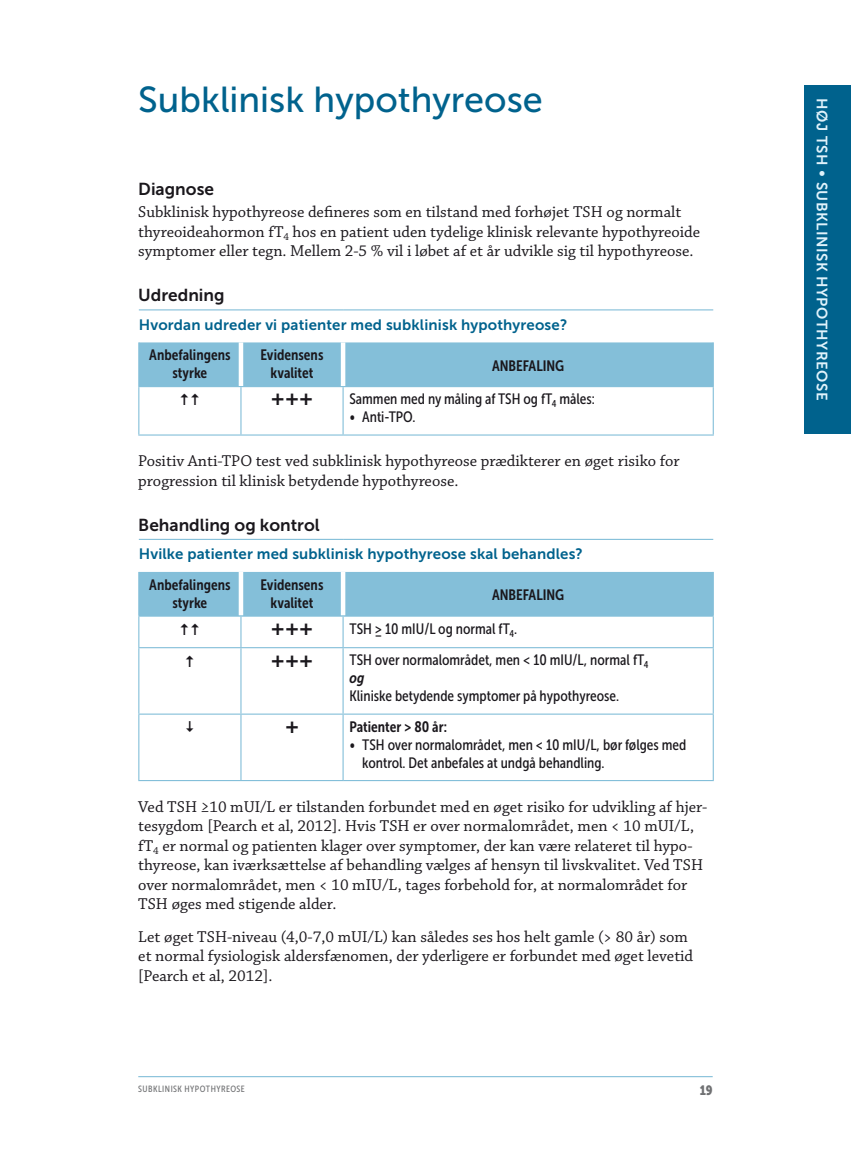
<style>
.page{position:relative;width:851px;height:1149px;background:#fff}
.page>*{position:absolute;margin:0;border:0;box-sizing:border-box;transform-origin:0 0}
.t1{font:36px "Museo Sans 500";color:#00628d}
.t2{font:17.25px "Museo Sans 700";color:#1a171c}
.t3{font:16.5px/19.5px "Chaparral Pro";color:#1a171c}
.t4{font:15.75px "Ding 1";color:#1a171c}
.t5{font:15.75px "Ding 2";color:#1a171c}
.t6{font:15px/18px "Museo Sans Cond 500";color:#1a171c}
.t7{font:15px/18px "Museo Sans Cond 700";color:#1a171c;text-align:center}
.t8{font:15px "Museo Sans 700";letter-spacing:.01em;color:#00628d}
.t9{font:15px "Museo Sans 700";letter-spacing:.035em;color:#e0f2fb}
.t10{font:italic 15px "Museo Sans Cond 700";color:#1a171c}
.t11{font:15px "Ding 2";color:#1a171c}
.t12{font:13.5px "Museo Sans Cond 900";color:#707173}
.t13{font:9px "Museo Sans Cond 500";letter-spacing:.055em;color:#707173}
</style>
<div class="page">
<hr style="left:138px;top:1075px;width:574px;height:1px;background:#84bfd9">
<div style="left:139px;top:342px;width:573px;height:44px;background:#84bfd9"></div>
<hr style="left:239px;top:342px;width:4px;height:44px;background:#fff">
<hr style="left:341px;top:342px;width:4px;height:44px;background:#fff">
<hr style="left:139px;top:309px;width:102px;height:1px;background:#84bfd9">
<hr style="left:241px;top:309px;width:102px;height:1px;background:#84bfd9">
<hr style="left:343px;top:309px;width:370px;height:1px;background:#84bfd9">
<hr style="left:138px;top:342px;width:1px;height:44px;background:#84bfd9">
<hr style="left:712px;top:342px;width:1px;height:44px;background:#84bfd9">
<hr style="left:138px;top:387px;width:1px;height:47px;background:#84bfd9">
<hr style="left:138px;top:386px;width:103px;height:1px;background:#84bfd9">
<hr style="left:240px;top:387px;width:1px;height:47px;background:#84bfd9">
<hr style="left:241px;top:386px;width:102px;height:1px;background:#84bfd9">
<hr style="left:343px;top:386px;width:370px;height:1px;background:#84bfd9">
<hr style="left:342px;top:387px;width:1px;height:47px;background:#84bfd9">
<hr style="left:712px;top:387px;width:1px;height:47px;background:#84bfd9">
<hr style="left:138px;top:434px;width:103px;height:1px;background:#84bfd9">
<hr style="left:241px;top:434px;width:102px;height:1px;background:#84bfd9">
<hr style="left:343px;top:434px;width:370px;height:1px;background:#84bfd9">
<div style="left:139px;top:571px;width:573px;height:44px;background:#84bfd9"></div>
<hr style="left:239px;top:571px;width:4px;height:44px;background:#fff">
<hr style="left:341px;top:571px;width:4px;height:44px;background:#fff">
<hr style="left:139px;top:538px;width:102px;height:2px;background:#84bfd9">
<hr style="left:241px;top:538px;width:102px;height:2px;background:#84bfd9">
<hr style="left:343px;top:538px;width:370px;height:2px;background:#84bfd9">
<hr style="left:138px;top:571px;width:1px;height:44px;background:#84bfd9">
<hr style="left:712px;top:571px;width:1px;height:44px;background:#84bfd9">
<hr style="left:138px;top:616px;width:1px;height:31px;background:#84bfd9">
<hr style="left:138px;top:648px;width:1px;height:65px;background:#84bfd9">
<hr style="left:138px;top:615px;width:103px;height:1px;background:#84bfd9">
<hr style="left:138px;top:647px;width:103px;height:1px;background:#84bfd9">
<hr style="left:240px;top:616px;width:1px;height:31px;background:#84bfd9">
<hr style="left:240px;top:648px;width:1px;height:65px;background:#84bfd9">
<hr style="left:241px;top:615px;width:102px;height:1px;background:#84bfd9">
<hr style="left:343px;top:615px;width:370px;height:1px;background:#84bfd9">
<hr style="left:241px;top:647px;width:102px;height:1px;background:#84bfd9">
<hr style="left:342px;top:616px;width:1px;height:31px;background:#84bfd9">
<hr style="left:712px;top:616px;width:1px;height:31px;background:#84bfd9">
<hr style="left:342px;top:648px;width:1px;height:65px;background:#84bfd9">
<hr style="left:712px;top:648px;width:1px;height:65px;background:#84bfd9">
<hr style="left:712px;top:714px;width:1px;height:65px;background:#84bfd9">
<hr style="left:138px;top:714px;width:1px;height:65px;background:#84bfd9">
<hr style="left:138px;top:713px;width:103px;height:1px;background:#84bfd9">
<hr style="left:138px;top:779px;width:103px;height:1px;background:#84bfd9">
<hr style="left:240px;top:714px;width:1px;height:65px;background:#84bfd9">
<hr style="left:343px;top:647px;width:370px;height:1px;background:#84bfd9">
<hr style="left:343px;top:713px;width:370px;height:1px;background:#84bfd9">
<hr style="left:343px;top:779px;width:370px;height:1px;background:#84bfd9">
<hr style="left:342px;top:714px;width:1px;height:65px;background:#84bfd9">
<hr style="left:241px;top:713px;width:102px;height:1px;background:#84bfd9">
<hr style="left:241px;top:779px;width:102px;height:1px;background:#84bfd9">
<div style="left:804px;top:85px;width:46px;height:349px;background:#00628d"></div>
<h1 class="t1" style="left:138px;top:80px;width:406px">Subklinisk hypothyreose</h1>
<p class="t2" style="left:138px;top:180px;width:77px">Diagnose</p>
<p class="t3" style="left:138px;top:203px;width:563px">Subklinisk hypothyreose defineres som en tilstand med forhøjet TSH og normalt thyreoideahormon fT<sub>4</sub> hos en patient uden tydelige klinisk relevante hypothyreoide symptomer eller tegn. Mellem 2-5 % vil i løbet af et år udvikle sig til hypothyreose.</p>
<p class="t2" style="left:138px;top:285px;width:88px">Udredning</p>
<p class="t8" style="left:139px;top:316px;width:430px">Hvordan udreder vi patienter med subklinisk hypothyreose?</p>
<p class="t7" style="left:149px;top:346px;width:83px">Anbefalingens styrke</p>
<p class="t7" style="left:260px;top:346px;width:64px">Evidensens kvalitet</p>
<p class="t7" style="left:492px;top:356px;width:74px">ANBEFALING</p>
<p class="t5" style="left:179px;top:390px;width:23px">¥¥</p>
<p class="t4" style="left:271px;top:392px;width:44px">ÐÐÐ</p>
<p class="t6" style="left:349px;top:390px;width:247px">Sammen med ny måling af TSH og fT<sub>4</sub> måles:</p>
<p class="t6" style="left:349px;top:408px;width:68px">• Anti-TPO.</p>
<p class="t3" style="left:138px;top:451px;width:542px">Positiv Anti-TPO test ved subklinisk hypothyreose prædikterer en øget risiko for progression til klinisk betydende hypothyreose.</p>
<p class="t2" style="left:138px;top:515px;width:183px">Behandling og kontrol</p>
<p class="t8" style="left:139px;top:545px;width:445px">Hvilke patienter med subklinisk hypothyreose skal behandles?</p>
<p class="t7" style="left:149px;top:575px;width:83px">Anbefalingens styrke</p>
<p class="t7" style="left:260px;top:575px;width:64px">Evidensens kvalitet</p>
<p class="t7" style="left:492px;top:586px;width:74px">ANBEFALING</p>
<p class="t5" style="left:179px;top:620px;width:23px">¥¥</p>
<p class="t4" style="left:271px;top:621px;width:44px">ÐÐÐ</p>
<p class="t6" style="left:349px;top:619px;width:169px">TSH ≥ 10 mIU/L og normal fT<sub>4</sub>.</p>
<p class="t5" style="left:184px;top:651px;width:12px">¥</p>
<p class="t4" style="left:271px;top:653px;width:44px">ÐÐÐ</p>
<p class="t6" style="left:349px;top:651px;width:300px">TSH over normalområdet, men &lt; 10 mIU/L, normal fT<sub>4</sub></p>
<p class="t10" style="left:349px;top:669px;width:16px">og</p>
<p class="t6" style="left:349px;top:687px;width:271px">Kliniske betydende symptomer på hypothyreose.</p>
<p class="t11" style="left:185px;top:718px;width:12px">¦</p>
<p class="t4" style="left:285px;top:719px;width:16px">Ð</p>
<p class="t7" style="left:349px;top:717px;width:99px">Patienter &gt; 80 år:</p>
<p class="t6" style="left:362px;top:735px;width:325px;text-indent:-13px">• TSH over normalområdet, men &lt; 10 mIU/L, bør følges med kontrol. Det anbefales at undgå behandling.</p>
<p class="t3" style="left:138px;top:797px;width:570px">Ved TSH ≥10 mUI/L er tilstanden forbundet med en øget risiko for udvikling af hjer&shy;tesygdom [Pearch et al, 2012]. Hvis TSH er over normalområdet, men &lt; 10 mUI/L, fT<sub>4</sub> er normal og patienten klager over symptomer, der kan være relateret til hypo&shy;thyreose, kan iværksættelse af behandling vælges af hensyn til livskvalitet. Ved TSH over normalområdet, men &lt; 10 mIU/L, tages forbehold for, at normalområdet for TSH øges med stigende alder.</p>
<p class="t3" style="left:138px;top:926px;width:556px">Let øget TSH-niveau (4,0-7,0 mUI/L) kan således ses hos helt gamle (&gt; 80 år) som et normal fysiologisk aldersfænomen, der yderligere er forbundet med øget levetid [Pearch et al, 2012].</p>
<p class="t13" style="left:138px;top:1083px;width:108px">Subklinisk hypothyreose</p>
<p class="t12" style="left:699px;top:1082px;width:14px">19</p>
<p class="t9" style="left:830px;top:98px;width:304px;rotate:90deg">HØJ TSH • SUBKLINISK HYPOTHYREOSE</p>
</div>
